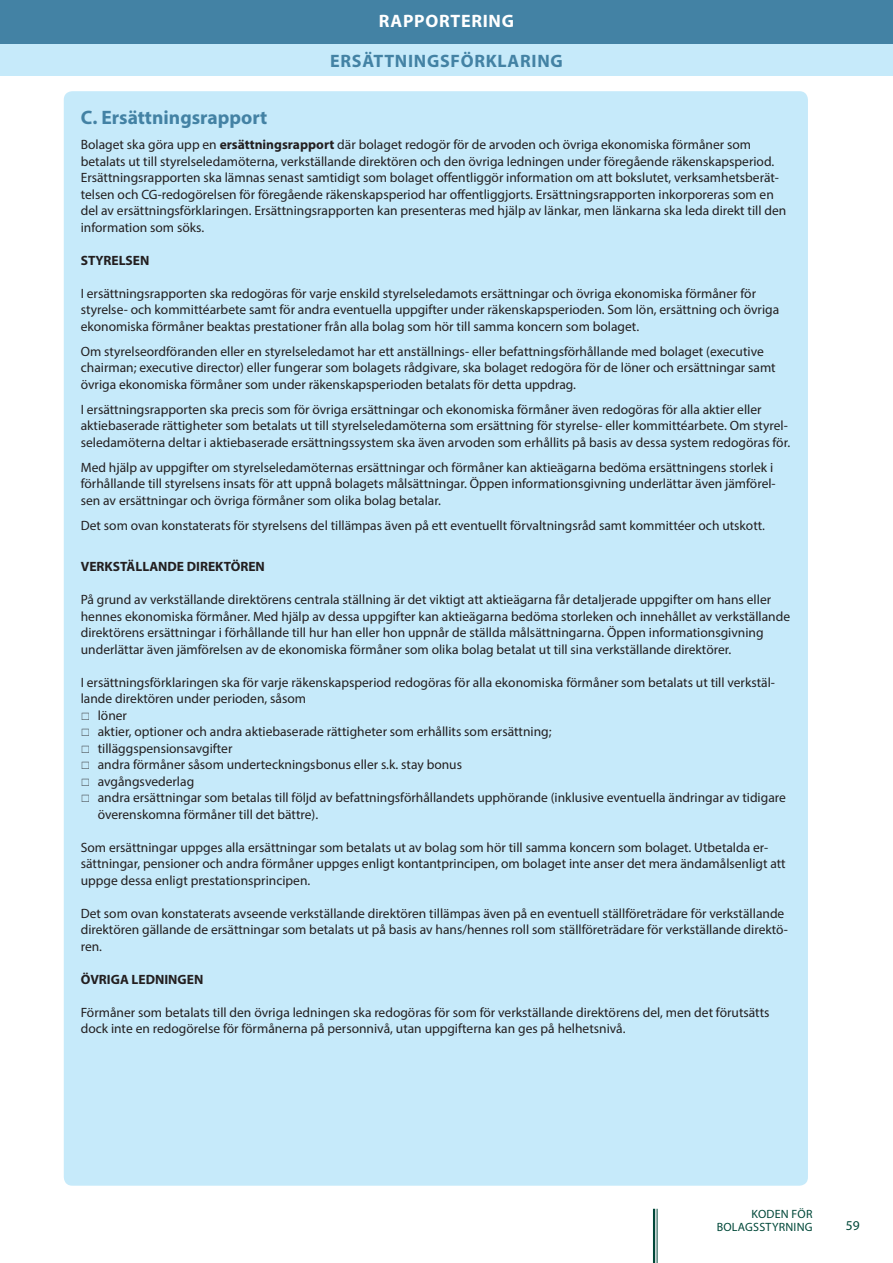
<style>
.page{position:relative;width:893px;height:1263px;background:#fff}
.page>*{position:absolute;margin:0;border:0;box-sizing:border-box;transform-origin:0 0}
.SUOSITUSOTSIKKO{font:700 19.5px "Myriad Pro";color:#4382a4}
.t1{font:700 18px "Myriad Pro";letter-spacing:.04em;color:#4382a4}
.t2{font:700 18px "Myriad Pro";letter-spacing:.04em;color:#fff}
.selvitystekstittaulu{font:13.5px/16.5px "Myriad Pro";color:#231f20}
.selvitystekstittaulu-2{font:700 13.5px "Myriad Pro";color:#231f20}
.t3{font:13.5px "Myriad Pro";color:#004839}
.t4{font:12px/13.5px "Myriad Pro";letter-spacing:.02em;color:#004839;text-align:right}
.s1{font-weight:700}
</style>
<div class="page">
<hr style="left:653px;top:1209px;width:2px;height:54px;background:#004839">
<hr style="left:657px;top:1209px;width:1px;height:54px;background:#004839">
<div style="left:0;top:34px;width:893px;height:42px;background:#c6eafa"></div>
<div style="left:0;top:0;width:893px;height:43px;background:#4382a4"></div>
<div style="left:64px;top:91px;width:744px;height:1095px;background:#c6eafa;border-radius:9px"></div>
<p class="t2" style="left:379px;top:9px;width:137px">RAPPORTERING</p>
<p class="t1" style="left:330px;top:49px;width:234px">ERSÄTTNINGSFÖRKLARING</p>
<p class="SUOSITUSOTSIKKO" style="left:81px;top:105px;width:188px">C. Ersättningsrapport</p>
<p class="selvitystekstittaulu" style="left:81px;top:136px;width:707px">Bolaget ska göra upp en <span class="s1">ersättningsrapport</span> där bolaget redogör för de arvoden och övriga ekonomiska förmåner som betalats ut till styrelseledamöterna, verkställande direktören och den övriga ledningen under föregående räkenskapsperiod.<br>Ersättningsrapporten ska lämnas senast samtidigt som bolaget offentliggör information om att bokslutet, verksamhetsberät&shy;telsen och CG-redogörelsen för föregående räkenskapsperiod har offentliggjorts. Ersättningsrapporten inkorporeras som en del av ersättningsförklaringen. Ersättningsrapporten kan presenteras med hjälp av länkar, men länkarna ska leda direkt till den information som söks.</p>
<p class="selvitystekstittaulu-2" style="left:81px;top:251px;width:70px">STYRELSEN</p>
<p class="selvitystekstittaulu" style="left:81px;top:285px;width:700px">I ersättningsrapporten ska redogöras för varje enskild styrelseledamots ersättningar och övriga ekonomiska förmåner för styrelse- och kommittéarbete samt för andra eventuella uppgifter under räkenskapsperioden. Som lön, ersättning och övriga ekonomiska förmåner beaktas prestationer från alla bolag som hör till samma koncern som bolaget.</p>
<p class="selvitystekstittaulu" style="left:81px;top:343px;width:696px">Om styrelseordföranden eller en styrelseledamot har ett anställnings- eller befattningsförhållande med bolaget (executive chairman; executive director) eller fungerar som bolagets rådgivare, ska bolaget redogöra för de löner och ersättningar samt övriga ekonomiska förmåner som under räkenskapsperioden betalats för detta uppdrag.</p>
<p class="selvitystekstittaulu" style="left:81px;top:401px;width:711px">I ersättningsrapporten ska precis som för övriga ersättningar och ekonomiska förmåner även redogöras för alla aktier eller aktiebaserade rättigheter som betalats ut till styrelseledamöterna som ersättning för styrelse- eller kommittéarbete. Om styrel&shy;seledamöterna deltar i aktiebaserade ersättningssystem ska även arvoden som erhållits på basis av dessa system redogöras för.</p>
<p class="selvitystekstittaulu" style="left:81px;top:459px;width:696px">Med hjälp av uppgifter om styrelseledamöternas ersättningar och förmåner kan aktieägarna bedöma ersättningens storlek i förhållande till styrelsens insats för att uppnå bolagets målsättningar. Öppen informationsgivning underlättar även jämförel&shy;sen av ersättningar och övriga förmåner som olika bolag betalar.</p>
<p class="selvitystekstittaulu" style="left:81px;top:517px;width:686px">Det som ovan konstaterats för styrelsens del tillämpas även på ett eventuellt förvaltningsråd samt kommittéer och utskott.</p>
<p class="selvitystekstittaulu-2" style="left:81px;top:558px;width:186px">VERKSTÄLLANDE DIREKTÖREN</p>
<p class="selvitystekstittaulu" style="left:81px;top:591px;width:711px">På grund av verkställande direktörens centrala ställning är det viktigt att aktieägarna får detaljerade uppgifter om hans eller hennes ekonomiska förmåner. Med hjälp av dessa uppgifter kan aktieägarna bedöma storleken och innehållet av verkställande direktörens ersättningar i förhållande till hur han eller hon uppnår de ställda målsättningarna. Öppen informationsgivning underlättar även jämförelsen av de ekonomiska förmåner som olika bolag betalat ut till sina verkställande direktörer.</p>
<p class="selvitystekstittaulu" style="left:81px;top:674px;width:696px">I ersättningsförklaringen ska för varje räkenskapsperiod redogöras för alla ekonomiska förmåner som betalats ut till verkstäl&shy;lande direktören under perioden, såsom</p>
<p class="selvitystekstittaulu" style="left:98px;top:707px;width:31px">löner</p>
<p class="selvitystekstittaulu" style="left:98px;top:723px;width:455px">aktier, optioner och andra aktiebaserade rättigheter som erhållits som ersättning;</p>
<p class="selvitystekstittaulu" style="left:98px;top:740px;width:136px">tilläggspensionsavgifter</p>
<p class="selvitystekstittaulu" style="left:98px;top:756px;width:366px">andra förmåner såsom underteckningsbonus eller s.k. stay bonus</p>
<p class="selvitystekstittaulu" style="left:98px;top:773px;width:98px">avgångsvederlag</p>
<p class="selvitystekstittaulu" style="left:98px;top:789px;width:690px">andra ersättningar som betalas till följd av befattningsförhållandets upphörande (inklusive eventuella ändringar av tidigare överenskomna förmåner till det bättre).</p>
<p class="selvitystekstittaulu" style="left:81px;top:839px;width:706px">Som ersättningar uppges alla ersättningar som betalats ut av bolag som hör till samma koncern som bolaget. Utbetalda er&shy;sättningar, pensioner och andra förmåner uppges enligt kontantprincipen, om bolaget inte anser det mera ändamålsenligt att uppge dessa enligt prestationsprincipen.</p>
<p class="selvitystekstittaulu" style="left:81px;top:905px;width:709px">Det som ovan konstaterats avseende verkställande direktören tillämpas även på en eventuell ställföreträdare för verkställande direktören gällande de ersättningar som betalats ut på basis av hans/hennes roll som ställföreträdare för verkställande direktö&shy;ren.</p>
<p class="selvitystekstittaulu-2" style="left:81px;top:971px;width:124px">ÖVRIGA LEDNINGEN</p>
<p class="selvitystekstittaulu" style="left:81px;top:1004px;width:690px">Förmåner som betalats till den övriga ledningen ska redogöras för som för verkställande direktörens del, men det förutsätts dock inte en redogörelse för förmånerna på personnivå, utan uppgifterna kan ges på helhetsnivå.</p>
<p class="t4" style="left:717px;top:1207px;width:97px">KODEN FÖR<br>BOLAGSSTYRNING</p>
<p class="t3" style="left:846px;top:1217px;width:15px">59</p>
</div>
